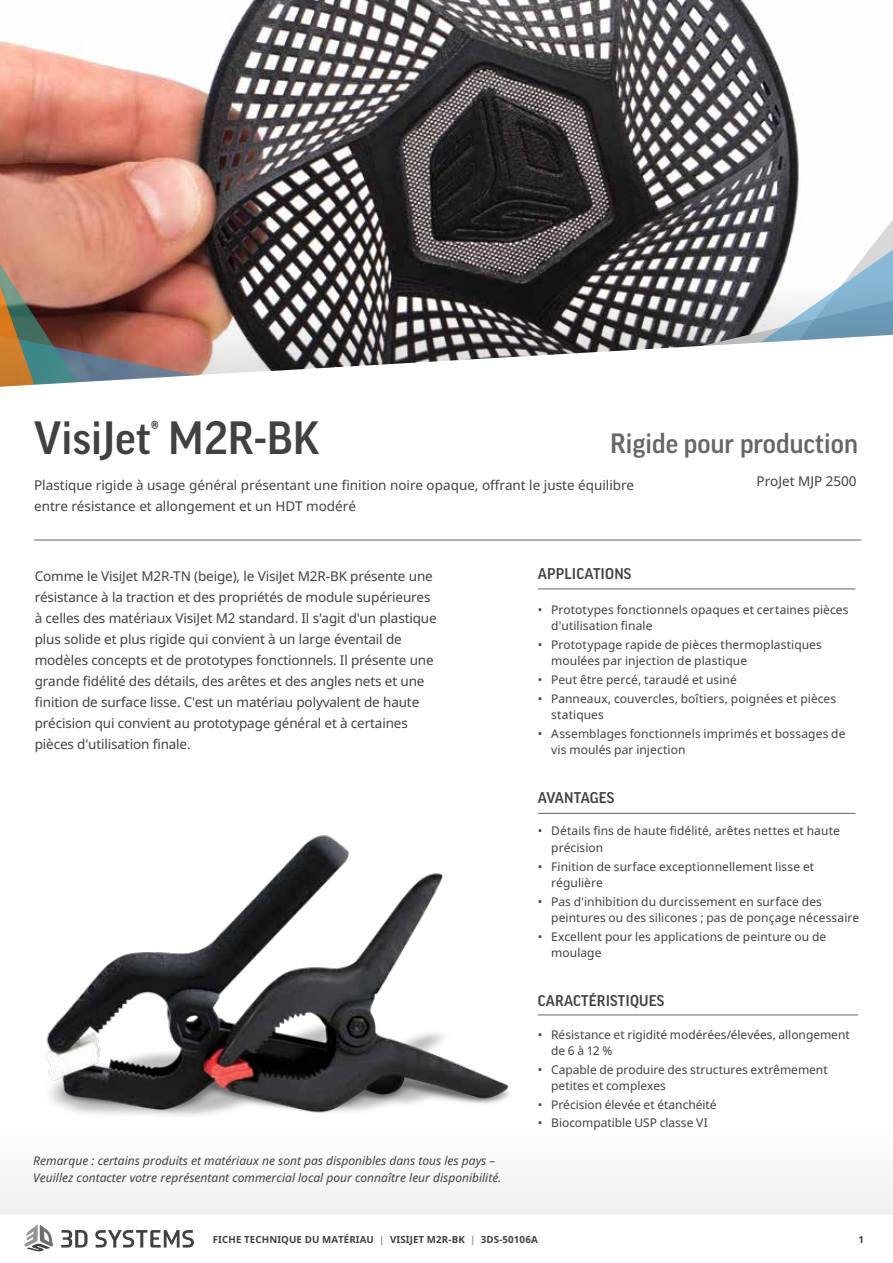
<style>
.page{position:relative;width:893px;height:1263px;background:#fff}
.page>*{position:absolute;margin:0;border:0;box-sizing:border-box;transform-origin:0 0}
.t1{font:500 45px "Good Pro";color:#414042}
.t2{font:500 27px "Good Pro";color:#666}
.t3{font:500 15px "Good Pro";letter-spacing:.01em;color:#414042}
.t4{font:13.5px/21px "Noto Sans";letter-spacing:-.01em;color:#414042}
.t5{font:12px/16.5px "Noto Sans";letter-spacing:.005em;color:#414042}
.t6{font:italic 12px/16.5px "Noto Sans";color:#414042}
.t7{font:700 9.75px "Noto Sans";letter-spacing:.01em;color:#414042}
.s1{color:#939598}
</style>
<div class="page">
<img style="left:0;top:0;width:799px;height:254px">
<svg style="left:0;top:239px;width:218px;height:15px;background:#c8856f"></svg>
<svg style="left:690px;top:184px;width:203px;height:70px"></svg>
<hr style="left:34px;top:540px;width:827px;height:1px;background:#636466">
<img style="left:0;top:254px;width:893px;height:133px">
<div style="left:0;top:1124px;width:893px;height:90px;background:#f7f7f8"></div>
<svg style="left:24px;top:1225px;width:29px;height:26px"></svg>
<svg style="left:61px;top:1230px;width:26px;height:17px"></svg>
<svg style="left:95px;top:1230px;width:99px;height:17px"></svg>
<hr style="left:538px;top:589px;width:317px;height:1px;background:#636466">
<hr style="left:538px;top:813px;width:317px;height:1px;background:#636466">
<hr style="left:538px;top:1015px;width:320px;height:1px;background:#636466">
<img style="left:45px;top:812px;width:506px;height:304px">
<h1 class="t1" style="left:34px;top:412px;width:287px">VisiJet<sup>®</sup> M2R-BK</h1>
<h2 class="t2" style="left:610px;top:428px;width:249px">Rigide pour production</h2>
<p class="t4" style="left:34px;top:474px;width:602px">Plastique rigide à usage général présentant une finition noire opaque, offrant le juste équilibre entre résistance et allongement et un HDT modéré</p>
<p class="t4" style="left:757px;top:470px;width:101px">ProJet MJP 2500</p>
<p class="t4" style="left:35px;top:565px;width:400px">Comme le VisiJet M2R-TN (beige), le VisiJet M2R-BK présente une</p>
<p class="t3" style="left:538px;top:565px;width:95px">APPLICATIONS</p>
<p class="t4" style="left:35px;top:586px;width:403px">résistance à la traction et des propriétés de module supérieures à celles des matériaux VisiJet M2 standard. Il s'agit d'un plastique plus solide et plus rigide qui convient à un large éventail de modèles concepts et de prototypes fonctionnels. Il présente une grande fidélité des détails, des arêtes et des angles nets et une finition de surface lisse. C'est un matériau polyvalent de haute précision qui convient au prototypage général et à certaines pièces d'utilisation finale.</p>
<p class="t5" style="left:551px;top:601px;width:299px;text-indent:-14px">• Prototypes fonctionnels opaques et certaines pièces d'utilisation finale</p>
<p class="t5" style="left:551px;top:636px;width:272px;text-indent:-14px">• Prototypage rapide de pièces thermoplastiques moulées par injection de plastique</p>
<p class="t5" style="left:538px;top:671px;width:201px">• Peut être percé, taraudé et usiné</p>
<p class="t5" style="left:551px;top:690px;width:287px;text-indent:-14px">• Panneaux, couvercles, boîtiers, poignées et pièces statiques</p>
<p class="t5" style="left:551px;top:725px;width:296px;text-indent:-14px">• Assemblages fonctionnels imprimés et bossages de vis moulés par injection</p>
<p class="t3" style="left:538px;top:789px;width:78px">AVANTAGES</p>
<p class="t5" style="left:551px;top:822px;width:290px;text-indent:-14px">• Détails fins de haute fidélité, arêtes nettes et haute précision</p>
<p class="t5" style="left:551px;top:858px;width:265px;text-indent:-14px">• Finition de surface exceptionnellement lisse et régulière</p>
<p class="t5" style="left:551px;top:893px;width:310px;text-indent:-14px">• Pas d'inhibition du durcissement en surface des peintures ou des silicones ; pas de ponçage nécessaire</p>
<p class="t5" style="left:551px;top:928px;width:277px;text-indent:-14px">• Excellent pour les applications de peinture ou de moulage</p>
<p class="t3" style="left:538px;top:992px;width:128px">CARACTÉRISTIQUES</p>
<p class="t6" style="left:33px;top:1152px;width:470px">Remarque : certains produits et matériaux ne sont pas disponibles dans tous les pays –<br>Veuillez contacter votre représentant commercial local pour connaître leur disponibilité.</p>
<p class="t5" style="left:551px;top:1026px;width:300px;text-indent:-14px">• Résistance et rigidité modérées/élevées, allongement de 6 à 12 %</p>
<p class="t5" style="left:551px;top:1061px;width:278px;text-indent:-14px">• Capable de produire des structures extrêmement petites et complexes</p>
<p class="t5" style="left:538px;top:1096px;width:180px">• Précision élevée et étanchéité</p>
<p class="t5" style="left:538px;top:1114px;width:172px">• Biocompatible USP classe VI</p>
<p class="t7" style="left:213px;top:1232px;width:326px">FICHE TECHNIQUE DU MATÉRIAU <span class="s1">|</span> VISIJET M2R-BK <span class="s1">|</span> 3DS-50106A</p>
<p class="t7" style="left:858px;top:1232px;width:7px">1</p>
</div>
